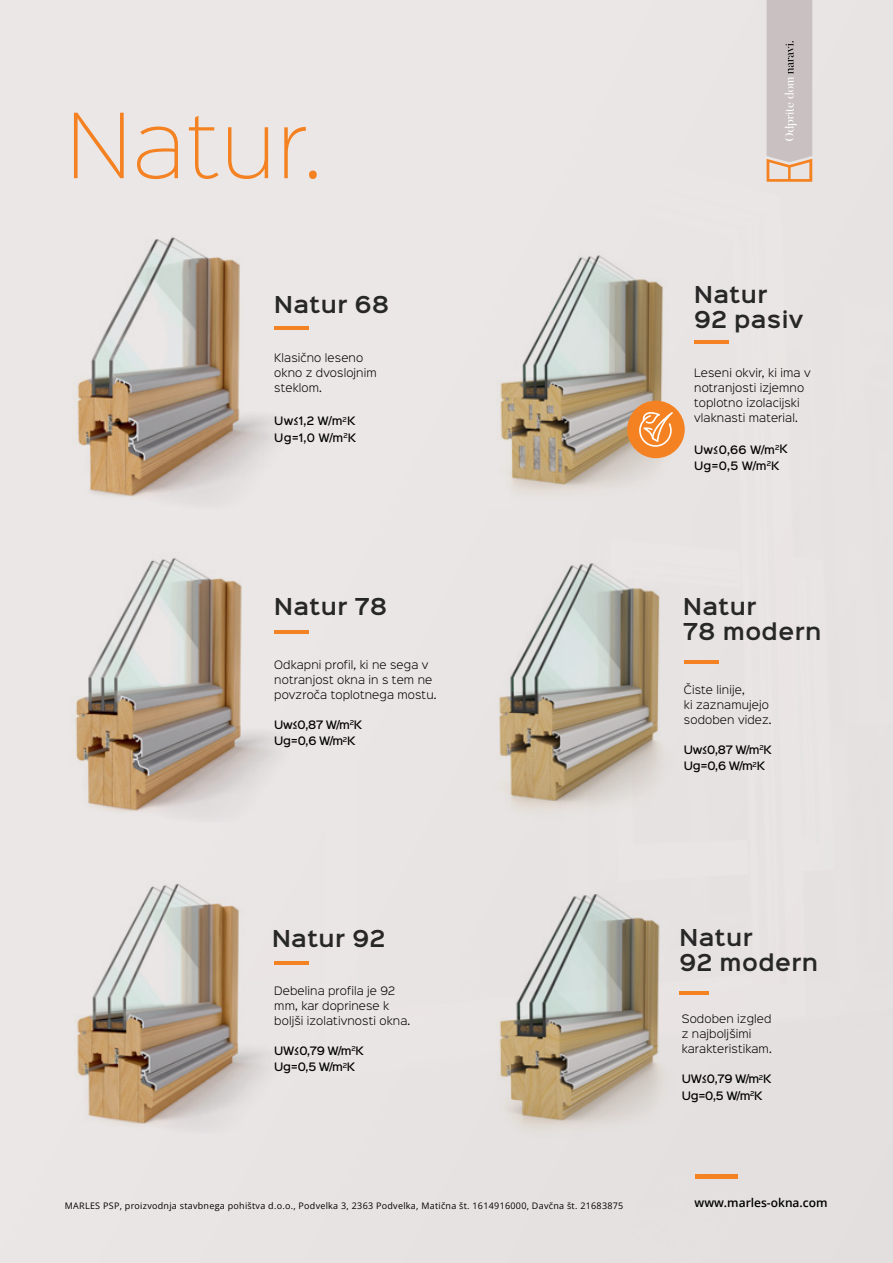
<style>
.page{position:relative;width:893px;height:1263px;background:#ebe7e6}
.page>*{position:absolute;margin:0;border:0;box-sizing:border-box;transform-origin:0 0}
.t1{font:80.85px "Sinkin Sans 200 X Light";letter-spacing:.02em;color:#f58222}
.t2{font:600 21px/25.2px "Sinkin Sans 600";letter-spacing:.02em;color:#272727}
.t3{font:600 12px "Open Sans";color:#000}
.t4{font:300 10.5px/15px "Sinkin Sans 300";letter-spacing:.01em;color:#000}
.t5{font:500 10.5px/16.5px "Sinkin Sans 500";letter-spacing:-.03em;color:#000}
.t6{font:9px "Open Sans";letter-spacing:.03em;color:#000}
</style>
<div class="page">
<img style="left:77px;top:237px;width:228px;height:260px">
<img style="left:500px;top:255px;width:185px;height:239px">
<img style="left:75px;top:557px;width:201px;height:255px">
<img style="left:498px;top:563px;width:167px;height:250px">
<img style="left:75px;top:883px;width:191px;height:244px">
<img style="left:496px;top:894px;width:201px;height:239px">
<hr style="left:274px;top:961px;width:34px;height:4px;background:#f58222">
<hr style="left:684px;top:660px;width:34px;height:4px;background:#f58222">
<hr style="left:274px;top:630px;width:34px;height:4px;background:#f58222">
<hr style="left:274px;top:326px;width:34px;height:3px;background:#f58222">
<hr style="left:694px;top:340px;width:34px;height:4px;background:#f58222">
<hr style="left:680px;top:991px;width:29px;height:3px;background:#f58222">
<div style="left:627px;top:401px;width:58px;height:57px;background:#f58222;border-radius:50%"></div>
<svg style="left:639px;top:412px;width:34px;height:35px"></svg>
<svg style="left:767px;top:0;width:45px;height:182px;background:#ccc0bc"></svg>
<div style="left:695px;top:1174px;width:43px;height:5px;background:#f58222"></div>
<h1 class="t1" style="left:67px;top:81px;width:257px">Natur.</h1>
<h2 class="t2" style="left:274px;top:291px;width:116px">Natur 68</h2>
<h2 class="t2" style="left:694px;top:280px;width:111px">Natur<br>92 pasiv</h2>
<p class="t4" style="left:274px;top:350px;width:104px">Klasično leseno okno z dvoslojnim steklom.</p>
<p class="t5" style="left:274px;top:412px;width:83px">Uw≤1,2 W/m<sup>2</sup>K<br>Ug=1,0 W/m<sup>2</sup>K</p>
<h2 class="t2" style="left:274px;top:592px;width:114px">Natur 78</h2>
<p class="t4" style="left:274px;top:656px;width:164px">Odkapni profil, ki ne sega v notranjost okna in s tem ne povzroča toplotnega mostu.</p>
<p class="t5" style="left:274px;top:715px;width:89px">Uw≤0,87 W/m<sup>2</sup>K<br>Ug=0,6 W/m<sup>2</sup>K</p>
<h2 class="t2" style="left:272px;top:924px;width:115px">Natur 92</h2>
<p class="t4" style="left:274px;top:982px;width:137px">Debelina profila je 92 mm, kar doprinese k boljši izolativnosti okna.</p>
<p class="t5" style="left:274px;top:1041px;width:91px">UW≤0,79 W/m<sup>2</sup>K<br>Ug=0,5 W/m<sup>2</sup>K</p>
<p class="t4" style="left:694px;top:364px;width:118px">Leseni okvir, ki ima v notranjosti izjemno toplotno izolacijski vlaknasti material.</p>
<p class="t5" style="left:694px;top:440px;width:95px">Uw≤0,66 W/m<sup>2</sup>K<br>Ug=0,5 W/m<sup>2</sup>K</p>
<h2 class="t2" style="left:683px;top:592px;width:140px">Natur<br>78 modern</h2>
<p class="t4" style="left:684px;top:681px;width:89px">Čiste linije,<br>ki zaznamujejo sodoben videz.</p>
<p class="t5" style="left:684px;top:740px;width:89px">Uw≤0,87 W/m<sup>2</sup>K<br>Ug=0,6 W/m<sup>2</sup>K</p>
<h2 class="t2" style="left:680px;top:923px;width:140px">Natur<br>92 modern</h2>
<p class="t4" style="left:682px;top:1011px;width:91px">Sodoben izgled z najboljšimi karakteristikam.</p>
<p class="t5" style="left:682px;top:1070px;width:91px">UW≤0,79 W/m<sup>2</sup>K<br>Ug=0,5 W/m<sup>2</sup>K</p>
<p class="t6" style="left:65px;top:1199px;width:560px">MARLES PSP, proizvodnja stavbnega pohištva d.o.o., Podvelka 3, 2363 Podvelka, Matična št. 1614916000, Davčna št. 21683875</p>
<p class="t3" style="left:694px;top:1194px;width:135px">www.marles-okna.com</p>
</div>
